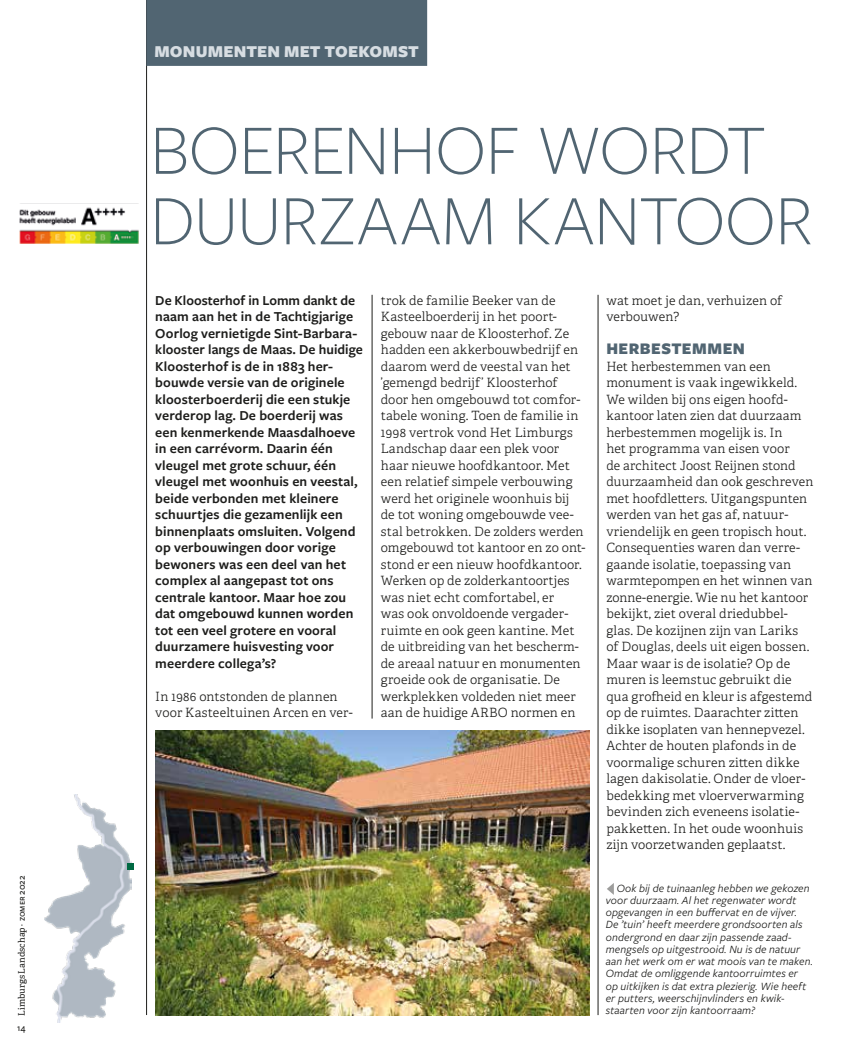
<style>
.page{position:relative;width:851px;height:1063px;background:#fff}
.page>*{position:absolute;margin:0;border:0;box-sizing:border-box;transform-origin:0 0}
.t1{font:300 73.5px/70.5px "Freight Sans Pro";letter-spacing:-.01em;color:#516572}
.t2{font:900 17.25px "Freight Sans Pro";letter-spacing:.01em;color:#d7dde2}
.t3{font:900 16.8px "Freight Sans Pro";letter-spacing:.03em;color:#516572}
.t4{font:600 14.25px/16.5px "Freight Sans Pro";letter-spacing:.005em;color:#1d1d1b}
.t5{font:300 12.75px/16.5px "Adelle";letter-spacing:.01em;color:#1d1d1b}
.t6{font:italic 11.55px/12.1px "Freight Sans Pro";letter-spacing:.01em;color:#1d1d1b}
.t7{font:500 9.75px "Freight Sans Pro";color:#1d1d1b}
.t8{font:9px "Adelle";letter-spacing:.01em;color:#1d1d1b}
.s1{font-family:"Freight Sans Pro";font-weight:500;font-size:9.75px}
</style>
<div class="page">
<img style="left:19px;top:203px;width:120px;height:41px">
<img style="left:155px;top:730px;width:434px;height:285px">
<img style="left:44px;top:794px;width:88px;height:228px">
<div style="left:127px;top:863px;width:7px;height:7px;background:#006942"></div>
<svg style="left:607px;top:884px;width:6px;height:10px"></svg>
<hr style="left:146px;top:0;width:1px;height:1015px;background:#1d1d1b">
<hr style="left:372px;top:295px;width:1px;height:424px;background:#1d1d1b">
<hr style="left:597px;top:295px;width:1px;height:720px;background:#1d1d1b">
<div style="left:146px;top:0;width:281px;height:66px;background:#516572"></div>
<p class="t8" style="left:16px;top:1016px;width:142px;rotate:-90deg">Limburgs Landschap · <span class="s1">zomer 2022</span></p>
<p class="t7" style="left:17px;top:1021px;width:10px">14</p>
<h2 class="t2" style="left:154px;top:39px;width:266px">MONUMENTEN MET TOEKOMST</h2>
<h1 class="t1" style="left:150px;top:112px;width:664px">BOERENHOF WORDT<br>DUURZAAM KANTOOR</h1>
<p class="t4" style="left:155px;top:291px;width:209px">De Kloosterhof in Lomm dankt de naam aan het in de Tachtigjarige<br>Oorlog vernietigde Sint-Barbara&shy;klooster langs de Maas. De huidige<br>Kloosterhof is de in 1883 her&shy;bouwde versie van de originele kloosterboerderij die een stukje verderop lag. De boerderij was een kenmerkende Maasdalhoeve in een carrévorm. Daarin één vleugel met grote schuur, één vleugel met woonhuis en veestal, beide verbonden met kleinere schuurtjes die gezamenlijk een binnenplaats omsluiten. Volgend op verbouwingen door vorige bewoners was een deel van het complex al aangepast tot ons centrale kantoor. Maar hoe zou dat omgebouwd kunnen worden tot een veel grotere en vooral duurzamere huisvesting voor meerdere collega’s?</p>
<p class="t5" style="left:155px;top:688px;width:199px">In 1986 ontstonden de plannen voor Kasteeltuinen Arcen en ver-</p>
<p class="t5" style="left:381px;top:292px;width:206px">trok de familie Beeker van de<br>Kasteelboerderij in het poort&shy;gebouw naar de Kloosterhof. Ze hadden een akkerbouwbedrijf en daarom werd de veestal van het ’gemengd bedrijf’ Kloosterhof door hen omgebouwd tot comfor&shy;tabele woning. Toen de familie in<br>1998 vertrok vond Het Limburgs<br>Landschap daar een plek voor haar nieuwe hoofdkantoor. Met een relatief simpele verbouwing werd het originele woonhuis bij de tot woning omgebouwde vee&shy;stal betrokken. De zolders werden omgebouwd tot kantoor en zo ont&shy;stond er een nieuw hoofdkantoor.<br>Werken op de zolderkantoortjes was niet echt comfortabel, er<br>was ook onvoldoende vergader&shy;ruimte en ook geen kantine. Met de uitbreiding van het bescherm&shy;de areaal natuur en monumenten groeide ook de organisatie. De werkplekken voldeden niet meer aan de huidige ARBO normen en</p>
<p class="t5" style="left:606px;top:292px;width:177px">wat moet je dan, verhuizen of verbouwen?</p>
<h3 class="t3" style="left:606px;top:337px;width:140px">HERBESTEMMEN</h3>
<p class="t5" style="left:606px;top:358px;width:208px">Het herbestemmen van een monument is vaak ingewikkeld.<br>We wilden bij ons eigen hoofd&shy;kantoor laten zien dat duurzaam herbestemmen mogelijk is. In<br>het programma van eisen voor<br>de architect Joost Reijnen stond duurzaamheid dan ook geschreven met hoofdletters. Uitgangspunten werden van het gas af, natuur&shy;vriendelijk en geen tropisch hout.<br>Consequenties waren dan verre&shy;gaande isolatie, toepassing van warmtepompen en het winnen van zonne-energie. Wie nu het kantoor bekijkt, ziet overal driedubbel&shy;glas. De kozijnen zijn van Lariks of Douglas, deels uit eigen bossen.<br>Maar waar is de isolatie? Op de muren is leemstuc gebruikt die qua grofheid en kleur is afgestemd op de ruimtes. Daarachter zitten dikke isoplaten van hennepvezel.<br>Achter de houten plafonds in de voormalige schuren zitten dikke lagen dakisolatie. Onder de vloer&shy;bedekking met vloerverwarming bevinden zich eveneens isolatie&shy;pakketten. In het oude woonhuis zijn voorzetwanden geplaatst.</p>
<p class="t6" style="left:605px;top:881px;width:209px;text-indent:11px">Ook bij de tuinaanleg hebben we gekozen voor duurzaam. Al het regenwater wordt opgevangen in een buffervat en de vijver.<br>De ’tuin’ heeft meerdere grondsoorten als ondergrond en daar zijn passende zaad&shy;mengsels op uitgestrooid. Nu is de natuur aan het werk om er wat moois van te maken.<br>Omdat de omliggende kantoorruimtes er op uitkijken is dat extra plezierig. Wie heeft er putters, weerschijnvlinders en kwik&shy;staarten voor zijn kantoorraam?</p>
</div>
